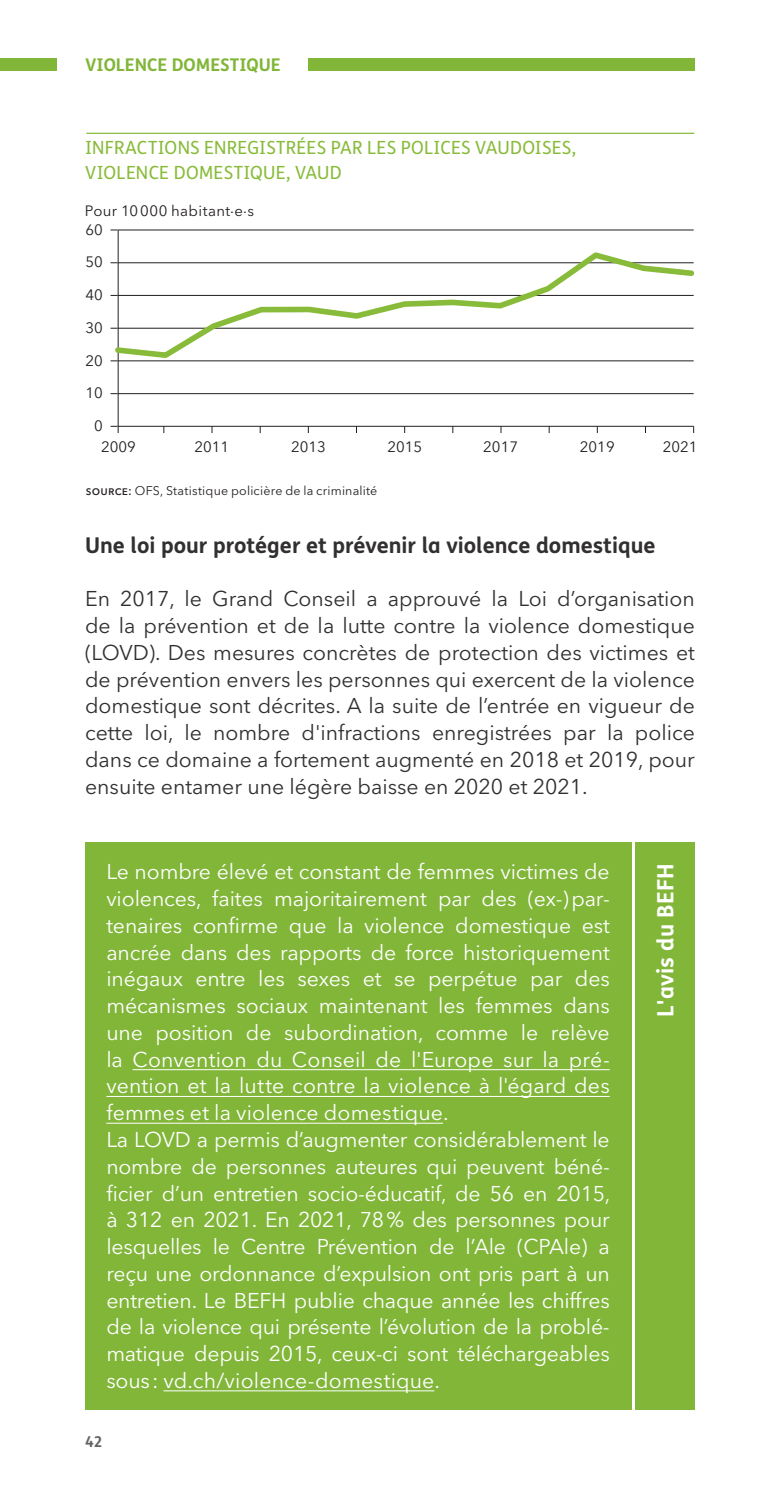
<style>
.page{position:relative;width:780px;height:1489px;background:#fff}
.page>*{position:absolute;margin:0;border:0;box-sizing:border-box;transform-origin:0 0}
.t1{font:700 22.5px "FS Me";letter-spacing:.01em;color:#fff}
.t2{font:700 21.75px "FS Me";color:#312f30}
.t3{font:21.25px/26.8px "Avenir Next LT Pro";letter-spacing:-.005em;color:#fff}
.t4{font:21.25px/26.8px "Avenir Next LT Pro";color:#312f30;text-align:justify}
.t5{font:18.25px/25px "FS Me";letter-spacing:.015em;color:#88bb39}
.t6{font:700 17.5px "FS Me";color:#81b639}
.t7{font:15px "Avenir Next LT Pro";color:#231f20}
.t8{font:15px "Avenir Next LT Pro";letter-spacing:.025em;color:#231f20}
.t9{font:700 15px "FS Me";color:#636366}
.t10{font:12.5px "Avenir Next LT Pro";letter-spacing:.015em;color:#231f20}
.s1{font-weight:500}
</style>
<div class="page">
<div style="left:85px;top:842px;width:546px;height:566px;background:#81b639"></div>
<hr style="left:132px;top:1069px;width:477px;height:1px;background:#fff">
<hr style="left:106px;top:1095px;width:503px;height:1px;background:#fff">
<hr style="left:106px;top:1122px;width:337px;height:1px;background:#fff">
<hr style="left:163px;top:1390px;width:271px;height:1px;background:#fff">
<div style="left:635px;top:842px;width:59px;height:566px;background:#81b639"></div>
<div style="left:308px;top:58px;width:386px;height:13px;background:#81b639"></div>
<hr style="left:86px;top:133px;width:608px;height:1px;background:#88bb39">
<hr style="left:118px;top:230px;width:1px;height:196px;background:#231f20">
<hr style="left:118px;top:393px;width:575px;height:1px;background:#231f20">
<hr style="left:118px;top:426px;width:575px;height:1px;background:#231f20">
<svg style="left:112px;top:249px;width:583px;height:112px"></svg>
<hr style="left:118px;top:229px;width:575px;height:1px;background:#231f20">
<svg style="left:110px;top:426px;width:9px;height:7px"></svg>
<div style="left:0;top:58px;width:57px;height:13px;background:#81b639"></div>
<p class="t6" style="left:85px;top:51px;width:197px">VIOLENCE DOMESTIQUE</p>
<p class="t5" style="left:85px;top:135px;width:492px">INFRACTIONS ENREGISTRÉES PAR LES POLICES VAUDOISES,<br>VIOLENCE DOMESTIQUE, VAUD</p>
<p class="t8" style="left:85px;top:202px;width:171px">Pour 10000 habitant·e·s</p>
<p class="t7" style="left:85px;top:220px;width:19px">60</p>
<p class="t7" style="left:85px;top:253px;width:19px">50</p>
<p class="t7" style="left:85px;top:286px;width:19px">40</p>
<p class="t7" style="left:85px;top:318px;width:19px">30</p>
<p class="t7" style="left:85px;top:351px;width:19px">20</p>
<p class="t7" style="left:85px;top:384px;width:19px">10</p>
<p class="t7" style="left:94px;top:417px;width:10px">0</p>
<p class="t7" style="left:101px;top:437px;width:36px">2009</p>
<p class="t7" style="left:194px;top:437px;width:36px">2011</p>
<p class="t7" style="left:291px;top:437px;width:36px">2013</p>
<p class="t7" style="left:387px;top:437px;width:36px">2015</p>
<p class="t7" style="left:483px;top:437px;width:36px">2017</p>
<p class="t7" style="left:580px;top:437px;width:36px">2019</p>
<p class="t7" style="left:663px;top:437px;width:36px">2021</p>
<p class="t10" style="left:86px;top:483px;width:293px"><span class="s1">source:</span> OFS, Statistique policière de la criminalité</p>
<p class="t2" style="left:85px;top:528px;width:572px">Une loi pour protéger et prévenir la violence domestique</p>
<p class="t4" style="left:85px;top:585px;width:611px">En 2017, le Grand Conseil a approuvé la Loi d’organisation de la prévention et de la lutte contre la violence domestique (LOVD). Des mesures concrètes de protection des victimes et de prévention envers les personnes qui exercent de la violence domestique sont décrites. A la suite de l’entrée en vigueur de cette loi, le nombre d'infractions enregistrées par la police dans ce domaine a fortement augmenté en 2018 et 2019, pour ensuite entamer une légère baisse en 2020 et 2021.</p>
<p class="t3" style="left:106px;top:858px;width:505px">Le nombre élevé et constant de femmes victimes de violences, faites majoritairement par des (ex-)par&shy;tenaires confirme que la violence domestique est ancrée dans des rapports de force historiquement inégaux entre les sexes et se perpétue par des mécanismes sociaux maintenant les femmes dans une position de subordination, comme le relève la Convention du Conseil de l'Europe sur la pré&shy;vention et la lutte contre la violence à l'égard des femmes et la violence domestique.<br>La LOVD a permis d’augmenter considérablement le nombre de personnes auteures qui peuvent béné&shy;ficier d’un entretien socio-éducatif, de 56 en 2015, à 312 en 2021. En 2021, 78% des personnes pour lesquelles le Centre Prévention de l’Ale (CPAle) a reçu une ordonnance d’expulsion ont pris part à un entretien. Le BEFH publie chaque année les chiffres de la violence qui présente l’évolution de la problé&shy;matique depuis 2015, ceux-ci sont téléchargeables sous: vd.ch/violence-domestique.</p>
<p class="t1" style="left:648px;top:1016px;width:155px;rotate:-90deg">L'avis du BEFH</p>
<p class="t9" style="left:85px;top:1429px;width:19px">42</p>
</div>
